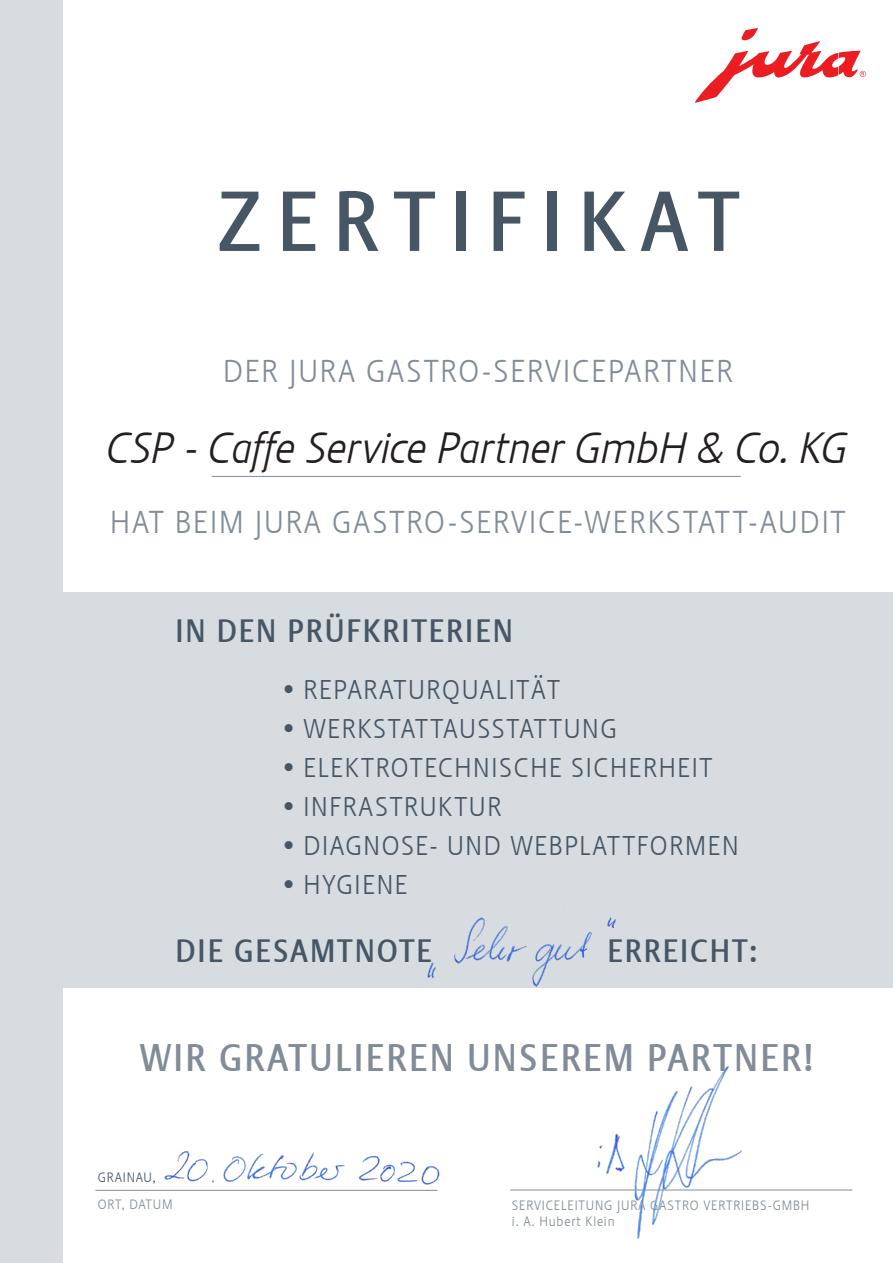
<style>
.page{position:relative;width:893px;height:1263px;background:#fff}
.page>*{position:absolute;margin:0;border:0;box-sizing:border-box;transform-origin:0 0}
.t1{font:84px "Stalemate LF";letter-spacing:.18em;color:#465664}
.t2{font:italic 43.5px "Stalemate LF Light";letter-spacing:-.005em;color:#231f20}
.t3{font:37.5px "Stalemate LF";letter-spacing:.06em;color:#818c98}
.t4{font:31.5px "Stalemate LF Light";letter-spacing:.06em;color:#818c98}
.t5{font:31.5px "Stalemate LF";letter-spacing:.06em;color:#465664}
.t6{font:27px "Stalemate LF Light";letter-spacing:.06em;color:#465664}
.t7{font:13.5px/16.2px "Stalemate LF Light";letter-spacing:.06em;color:#818c98}
.t8{font:13.5px "Stalemate LF Light";letter-spacing:.06em;color:#465664}
.s1{font-family:"Stalemate LF"}
</style>
<div class="page">
<div style="left:0;top:592px;width:893px;height:396px;background:#d7dce1"></div>
<div style="left:0;top:0;width:62px;height:1263px;background:#d7dce1"></div>
<svg style="left:695px;top:28px;width:171px;height:75px"></svg>
<hr style="left:95px;top:1190px;width:343px;height:1px;background:#818c98">
<hr style="left:510px;top:1189px;width:342px;height:1px;background:#818c98">
<hr style="left:212px;top:476px;width:529px;height:1px;background:#818c98">
<img style="left:566px;top:1066px;width:188px;height:173px">
<img style="left:154px;top:1151px;width:286px;height:40px">
<img style="left:427px;top:917px;width:190px;height:70px">
<h1 class="t1" style="left:217px;top:171px;width:524px">ZERTIFIKAT</h1>
<p class="t4" style="left:223px;top:352px;width:511px">DER JURA GASTRO-SERVICEPARTNER</p>
<p class="t2" style="left:107px;top:422px;width:743px">CSP - Caffe Service Partner GmbH &amp; Co. KG</p>
<p class="t4" style="left:110px;top:504px;width:737px">HAT BEIM JURA GASTRO-SERVICE-WERKSTATT-AUDIT</p>
<p class="t5" style="left:175px;top:612px;width:339px">IN DEN PRÜFKRITERIEN</p>
<p class="t6" style="left:283px;top:674px;width:278px"><span class="s1">•</span> REPARATURQUALITÄT</p>
<p class="t6" style="left:283px;top:713px;width:335px"><span class="s1">•</span> WERKSTATTAUSSTATTUNG</p>
<p class="t6" style="left:283px;top:752px;width:431px"><span class="s1">•</span> ELEKTROTECHNISCHE SICHERHEIT</p>
<p class="t6" style="left:283px;top:791px;width:219px"><span class="s1">•</span> INFRASTRUKTUR</p>
<p class="t6" style="left:283px;top:830px;width:457px"><span class="s1">•</span> DIAGNOSE- UND WEBPLATTFORMEN</p>
<p class="t6" style="left:283px;top:869px;width:126px"><span class="s1">•</span> HYGIENE</p>
<p class="t5" style="left:175px;top:932px;width:258px">DIE GESAMTNOTE</p>
<p class="t5" style="left:607px;top:932px;width:151px">ERREICHT:</p>
<h3 class="t3" style="left:140px;top:1035px;width:675px">WIR GRATULIEREN UNSEREM PARTNER!</h3>
<p class="t8" style="left:98px;top:1170px;width:59px">GRAINAU,</p>
<p class="t7" style="left:98px;top:1196px;width:76px">ORT, DATUM</p>
<p class="t7" style="left:512px;top:1197px;width:299px">SERVICELEITUNG JURA GASTRO VERTRIEBS-GMBH i. A. Hubert Klein</p>
</div>
